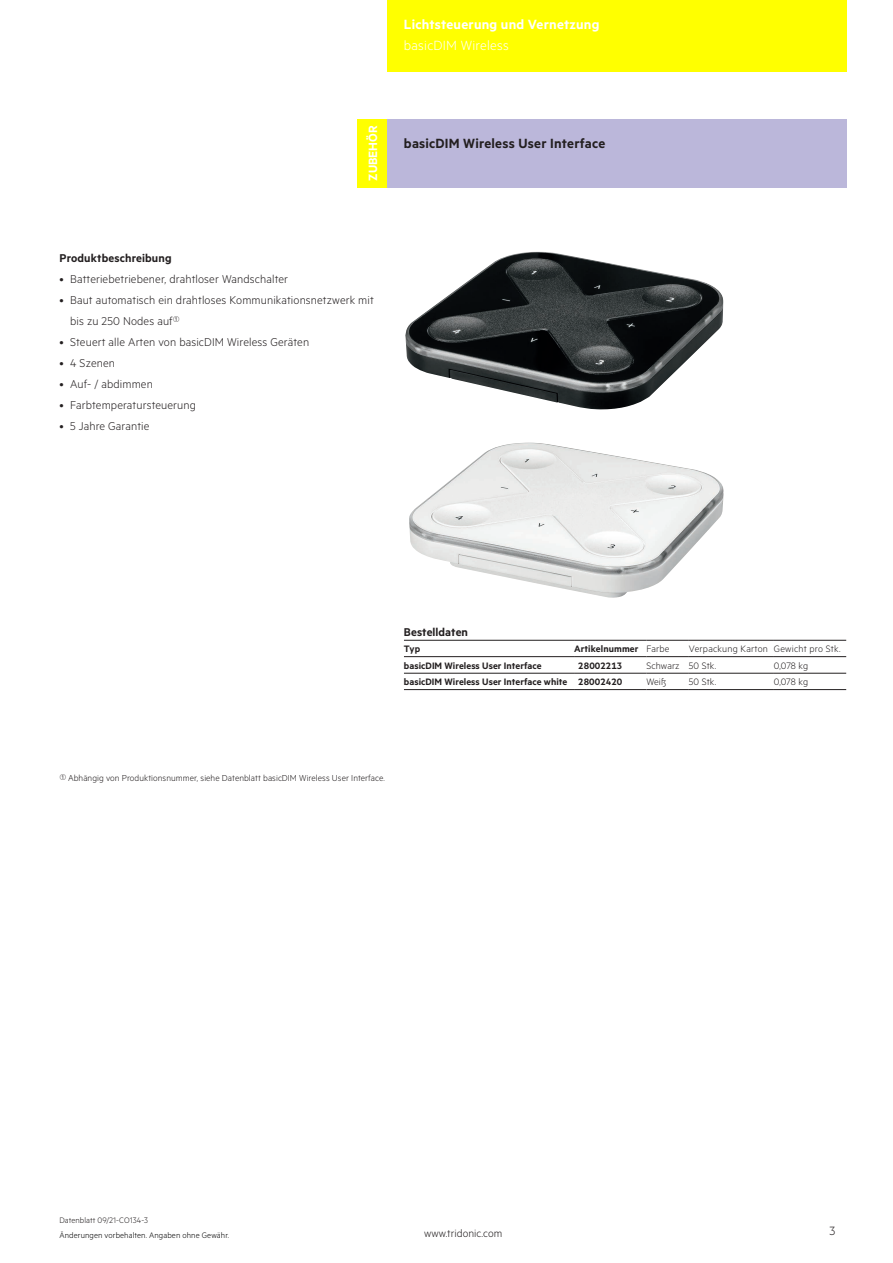
<style>
.page{position:relative;width:893px;height:1263px;background:#fff}
.page>*{position:absolute;margin:0;border:0;box-sizing:border-box;transform-origin:0 0}
.t1{font:15px "Tridonic Metric Print Semi";letter-spacing:.015em;color:#231f20}
.t2{font:15px "Tridonic Metric Print Semi";letter-spacing:.015em;color:#fff}
.t3{font:15px "Tridonic Metric Print Light";letter-spacing:.015em;color:#fff}
.t4{font:13.5px "Tridonic Metric Print Semi";letter-spacing:.005em;color:#fff}
.t5{font:13.5px "Tridonic Metric Print Light";color:#231f20}
.t6{font:12.75px/21px "Tridonic Metric Print Light";letter-spacing:.01em;color:#231f20}
.t7{font:12.75px "Tridonic Metric Print Semi";letter-spacing:.01em;color:#231f20}
.t8{font:12px "Tridonic Metric Print Light";letter-spacing:.005em;color:#231f20}
.t9{font:10.5px "Tridonic Metric Print Semi";letter-spacing:.005em;color:#231f20}
.t10{font:10.5px "Tridonic Metric Print Light";letter-spacing:.015em;color:#231f20}
.t11{font:9.75px "Tridonic Metric Print Light";letter-spacing:.005em;color:#231f20}
.t12{font:9px "Tridonic Metric Print Light";letter-spacing:.01em;color:#000}
.t13{font:9px "Tridonic Metric Print Light";letter-spacing:.005em;color:#231f20}
.s1{font-family:"Tridonic Metric Print Light"}
</style>
<div class="page">
<div style="left:387px;top:0;width:459px;height:72px;background:#ff0"></div>
<div style="left:387px;top:119px;width:459px;height:68px;background:#bbb7da"></div>
<div style="left:357px;top:119px;width:30px;height:68px;background:#ff0"></div>
<img style="left:405px;top:252px;width:318px;height:158px">
<img style="left:409px;top:443px;width:315px;height:155px">
<svg style="left:404px;top:657px;width:285px;height:16px"></svg>
<hr style="left:404px;top:656px;width:170px;height:1px;background:#231f20">
<hr style="left:574px;top:656px;width:72px;height:1px;background:#231f20">
<hr style="left:646px;top:656px;width:43px;height:1px;background:#231f20">
<hr style="left:689px;top:656px;width:85px;height:1px;background:#231f20">
<hr style="left:774px;top:656px;width:72px;height:1px;background:#231f20">
<hr style="left:404px;top:673px;width:170px;height:1px;background:#231f20">
<hr style="left:689px;top:673px;width:85px;height:1px;background:#231f20">
<hr style="left:774px;top:673px;width:72px;height:1px;background:#231f20">
<hr style="left:574px;top:673px;width:72px;height:1px;background:#231f20">
<hr style="left:646px;top:673px;width:43px;height:1px;background:#231f20">
<hr style="left:404px;top:689px;width:170px;height:1px;background:#231f20">
<hr style="left:574px;top:689px;width:72px;height:1px;background:#231f20">
<hr style="left:646px;top:689px;width:43px;height:1px;background:#231f20">
<hr style="left:689px;top:689px;width:85px;height:1px;background:#231f20">
<hr style="left:774px;top:689px;width:72px;height:1px;background:#231f20">
<hr style="left:404px;top:640px;width:170px;height:1px;background:#231f20">
<hr style="left:574px;top:640px;width:72px;height:1px;background:#231f20">
<hr style="left:646px;top:640px;width:43px;height:1px;background:#231f20">
<hr style="left:689px;top:640px;width:85px;height:1px;background:#231f20">
<hr style="left:774px;top:640px;width:72px;height:1px;background:#231f20">
<p class="t2" style="left:404px;top:19px;width:197px">Lichtsteuerung und Vernetzung</p>
<p class="t3" style="left:404px;top:36px;width:106px">basicDIM Wireless</p>
<p class="t4" style="left:366px;top:181px;width:57px;rotate:-90deg">ZUBEHÖR</p>
<p class="t1" style="left:404px;top:136px;width:203px">basicDIM Wireless User Interface</p>
<p class="t7" style="left:60px;top:251px;width:114px">Produktbeschreibung</p>
<p class="t6" style="left:60px;top:269px;width:230px">• Batteriebetriebener, drahtloser Wandschalter</p>
<p class="t6" style="left:70px;top:290px;width:305px;text-indent:-11px">• Baut automatisch ein drahtloses Kommunikationsnetzwerk mit bis zu 250 Nodes auf</p>
<p class="t6" style="left:60px;top:332px;width:251px">• Steuert alle Arten von basicDIM Wireless Geräten</p>
<p class="t6" style="left:60px;top:353px;width:57px">• 4 Szenen</p>
<p class="t6" style="left:60px;top:374px;width:95px">• Auf- / abdimmen</p>
<p class="t6" style="left:60px;top:395px;width:138px">• Farbtemperatursteuerung</p>
<p class="t6" style="left:60px;top:416px;width:92px">• 5 Jahre Garantie</p>
<p class="t7" style="left:404px;top:626px;width:66px">Bestelldaten</p>
<p class="t9" style="left:404px;top:644px;width:18px">Typ</p>
<p class="t9" style="left:574px;top:644px;width:97px">Artikelnummer <span class="s1">Farbe</span></p>
<p class="t10" style="left:689px;top:645px;width:153px">Verpackung Karton Gewicht pro Stk.</p>
<p class="t9" style="left:404px;top:660px;width:139px">basicDIM Wireless User Interface</p>
<p class="t9" style="left:578px;top:660px;width:46px">28002213</p>
<p class="t10" style="left:646px;top:662px;width:71px">Schwarz 50 Stk.</p>
<p class="t10" style="left:774px;top:662px;width:36px">0,078 kg</p>
<p class="t9" style="left:404px;top:677px;width:220px">basicDIM Wireless User Interface white 28002420</p>
<p class="t10" style="left:646px;top:678px;width:21px">Weiß</p>
<p class="t10" style="left:689px;top:678px;width:29px">50 Stk.</p>
<p class="t10" style="left:774px;top:678px;width:36px">0,078 kg</p>
<p class="t11" style="left:68px;top:775px;width:318px">Abhängig von Produktionsnummer, siehe Datenblatt basicDIM Wireless User Interface.</p>
<p class="t13" style="left:60px;top:1217px;width:90px">Datenblatt 09/21-CO134-3</p>
<p class="t12" style="left:60px;top:1231px;width:171px">Änderungen vorbehalten. Angaben ohne Gewähr.</p>
<p class="t8" style="left:424px;top:1226px;width:80px">www.tridonic.com</p>
<p class="t5" style="left:829px;top:1226px;width:7px">3</p>
</div>
